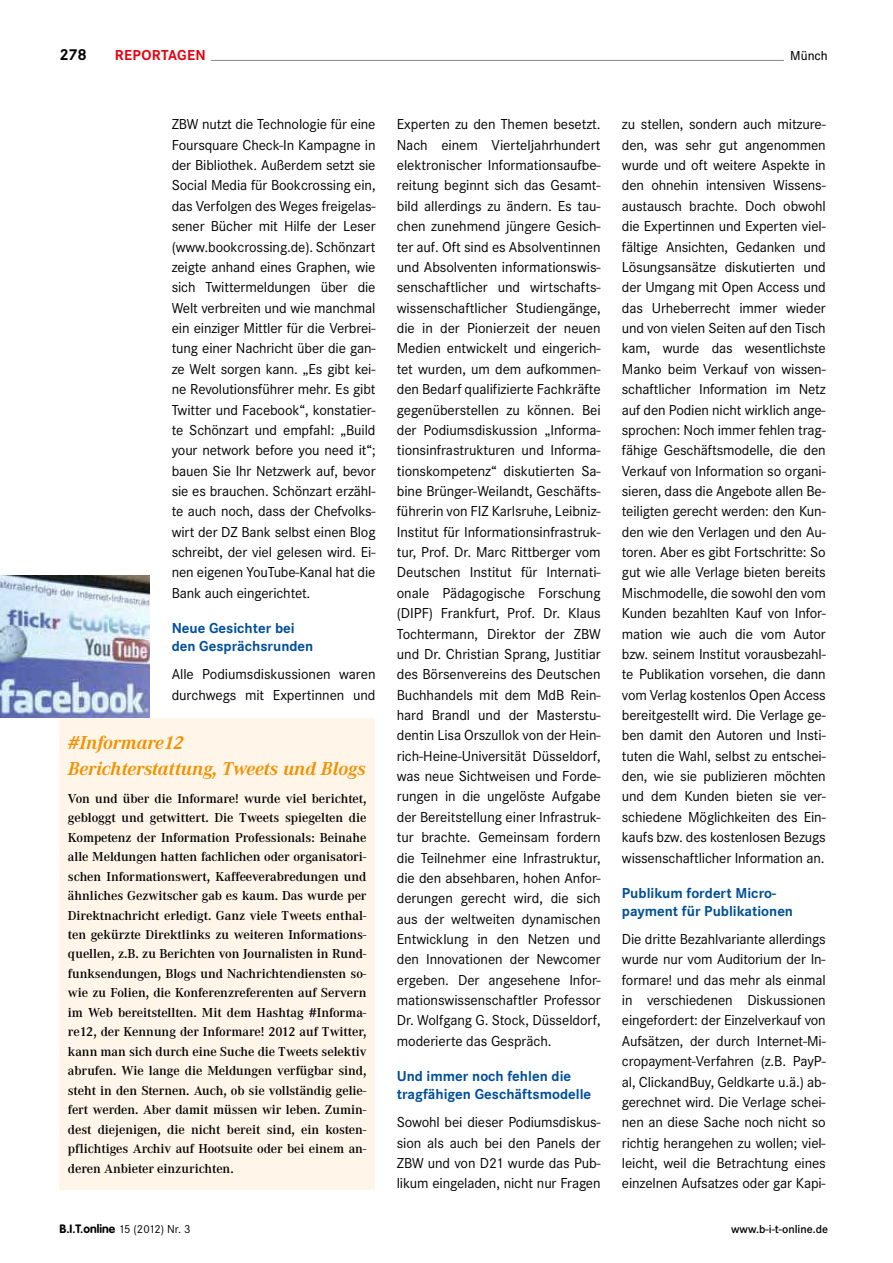
<style>
.page{position:relative;width:893px;height:1263px;background:#fff}
.page>*{position:absolute;margin:0;border:0;box-sizing:border-box;transform-origin:0 0}
.t1{font:italic 700 19.5px/25.5px "Corporate A";letter-spacing:-.005em;color:#f39100}
.t2{font:700 16.5px "Corporate S";color:#000}
.t3{font:15px/20.4px "Corporate S";letter-spacing:-.01em;color:#000;text-align:justify}
.t4{font:700 15px/18px "Corporate S";color:#004f98}
.t5{font:700 15px "Corporate S";letter-spacing:.025em;color:#e3000f}
.t6{font:600 13.5px/19.5px "Corporate A";letter-spacing:-.005em;color:#000;text-align:justify}
.t7{font:500 13.5px "Corporate S";color:#000}
.t8{font:700 12px "VAG Rounded";color:#000}
.t9{font:600 12px "Corporate S";color:#000}
.s1{font-family:"Corporate S";font-weight:400}
</style>
<div class="page">
<hr style="left:211px;top:60px;width:572px;height:1px;background:#868786">
<div style="left:59px;top:718px;width:316px;height:472px;background:#fff5e9"></div>
<img style="left:0;top:576px;width:149px;height:142px">
<p class="t2" style="left:59px;top:49px;width:29px">278</p>
<p class="t5" style="left:115px;top:50px;width:92px">REPORTAGEN</p>
<p class="t7" style="left:790px;top:48px;width:39px">Münch</p>
<p class="t3" style="left:172px;top:114px;width:205px">ZBW nutzt die Technologie für eine Foursquare Check-In Kampagne in der Bibliothek. Außerdem setzt sie Social Media für Bookcrossing ein, das Verfolgen des Weges freigelas&shy;sener Bücher mit Hilfe der Leser (www.bookcrossing.de). Schönzart zeigte anhand eines Graphen, wie sich Twittermeldungen über die Welt verbreiten und wie manchmal ein einziger Mittler für die Verbrei&shy;tung einer Nachricht über die gan&shy;ze Welt sorgen kann. „Es gibt kei&shy;ne Revolutionsführer mehr. Es gibt Twitter und Facebook“, konstatier&shy;te Schönzart und empfahl: „Build your network before you need it“; bauen Sie Ihr Netzwerk auf, bevor sie es brauchen. Schönzart erzähl&shy;te auch noch, dass der Chefvolks&shy;wirt der DZ Bank selbst einen Blog schreibt, der viel gelesen wird. Ei&shy;nen eigenen YouTube-Kanal hat die Bank auch eingerichtet.</p>
<p class="t4" style="left:172px;top:621px;width:143px">Neue Gesichter bei den Gesprächsrunden</p>
<p class="t3" style="left:172px;top:664px;width:205px">Alle Podiumsdiskussionen waren durchwegs mit Expertinnen und</p>
<h1 class="t1" style="left:68px;top:732px;width:299px">#Informare12<br>Berichterstattung, Tweets und Blogs</h1>
<p class="t6" style="left:68px;top:790px;width:300px">Von und über die Informare! wurde viel berichtet, gebloggt und getwittert. Die Tweets spiegelten die Kompetenz der Information Professionals: Beinahe alle Meldungen hatten fachlichen oder organisatori&shy;schen Informationswert, Kaffeeverabredungen und ähnliches Gezwitscher gab es kaum. Das wurde per Direktnachricht erledigt. Ganz viele Tweets enthal&shy;ten gekürzte Direktlinks zu weiteren Informations&shy;quellen, z.B. zu Berichten von Journalisten in Rund&shy;funksendungen, Blogs und Nachrichtendiensten so&shy;wie zu Folien, die Konferenzreferenten auf Servern im Web bereitstellten. Mit dem Hashtag #Informa&shy;re12, der Kennung der Informare! 2012 auf Twitter, kann man sich durch eine Suche die Tweets selektiv abrufen. Wie lange die Meldungen verfügbar sind, steht in den Sternen. Auch, ob sie vollständig gelie&shy;fert werden. Aber damit müssen wir leben. Zumin&shy;dest diejenigen, die nicht bereit sind, ein kosten&shy;pflichtiges Archiv auf Hootsuite oder bei einem an&shy;deren Anbieter einzurichten.</p>
<p class="t3" style="left:397px;top:114px;width:205px">Experten zu den Themen besetzt.<br>Nach einem Vierteljahrhundert elektronischer Informationsaufbe&shy;reitung beginnt sich das Gesamt&shy;bild allerdings zu ändern. Es tau&shy;chen zunehmend jüngere Gesich&shy;ter auf. Oft sind es Absolventinnen und Absolventen informationswis&shy;senschaftlicher und wirtschafts&shy;wissenschaftlicher Studiengänge, die in der Pionierzeit der neuen Medien entwickelt und eingerich&shy;tet wurden, um dem aufkommen&shy;den Bedarf qualifizierte Fachkräfte gegenüberstellen zu können. Bei der Podiumsdiskussion „Informa&shy;tionsinfrastrukturen und Informa&shy;tionskompetenz“ diskutierten Sa&shy;bine Brünger-Weilandt, Geschäfts&shy;führerin von FIZ Karlsruhe, Leibniz-Institut für Informationsinfrastruk&shy;tur, Prof. Dr. Marc Rittberger vom Deutschen Institut für Internati&shy;onale Pädagogische Forschung (DIPF) Frankfurt, Prof. Dr. Klaus Tochtermann, Direktor der ZBW und Dr. Christian Sprang, Justitiar des Börsenvereins des Deutschen Buchhandels mit dem MdB Rein&shy;hard Brandl und der Masterstu&shy;dentin Lisa Orszullok von der Hein&shy;rich-Heine-Universität Düsseldorf, was neue Sichtweisen und Forde&shy;rungen in die ungelöste Aufgabe der Bereitstellung einer Infrastruk&shy;tur brachte. Gemeinsam fordern die Teilnehmer eine Infrastruktur, die den absehbaren, hohen Anfor&shy;derungen gerecht wird, die sich aus der weltweiten dynamischen Entwicklung in den Netzen und den Innovationen der Newcomer ergeben. Der angesehene Infor&shy;mationswissenschaftler Professor Dr. Wolfgang G. Stock, Düsseldorf, moderierte das Gespräch.</p>
<p class="t4" style="left:397px;top:1069px;width:196px">Und immer noch fehlen die tragfähigen Geschäftsmodelle</p>
<p class="t3" style="left:397px;top:1112px;width:205px">Sowohl bei dieser Podiumsdiskus&shy;sion als auch bei den Panels der ZBW und von D21 wurde das Pub&shy;likum eingeladen, nicht nur Fragen</p>
<p class="t3" style="left:622px;top:114px;width:205px">zu stellen, sondern auch mitzure&shy;den, was sehr gut angenommen wurde und oft weitere Aspekte in den ohnehin intensiven Wissens&shy;austausch brachte. Doch obwohl die Expertinnen und Experten viel&shy;fältige Ansichten, Gedanken und Lösungsansätze diskutierten und der Umgang mit Open Access und das Urheberrecht immer wieder und von vielen Seiten auf den Tisch kam, wurde das wesentlichste Manko beim Verkauf von wissen&shy;schaftlicher Information im Netz auf den Podien nicht wirklich ange&shy;sprochen: Noch immer fehlen trag&shy;fähige Geschäftsmodelle, die den Verkauf von Information so organi&shy;sieren, dass die Angebote allen Be&shy;teiligten gerecht werden: den Kun&shy;den wie den Verlagen und den Au&shy;toren. Aber es gibt Fortschritte: So gut wie alle Verlage bieten bereits Mischmodelle, die sowohl den vom Kunden bezahlten Kauf von Infor&shy;mation wie auch die vom Autor bzw. seinem Institut vorausbezahl&shy;te Publikation vorsehen, die dann vom Verlag kostenlos Open Access bereitgestellt wird. Die Verlage ge&shy;ben damit den Autoren und Insti&shy;tuten die Wahl, selbst zu entschei&shy;den, wie sie publizieren möchten und dem Kunden bieten sie ver&shy;schiedene Möglichkeiten des Ein&shy;kaufs bzw. des kostenlosen Bezugs wissenschaftlicher Information an.</p>
<p class="t4" style="left:622px;top:885px;width:173px">Publikum fordert Micro&shy;payment für Publikationen</p>
<p class="t3" style="left:622px;top:929px;width:205px">Die dritte Bezahlvariante allerdings wurde nur vom Auditorium der In&shy;formare! und das mehr als einmal in verschiedenen Diskussionen eingefordert: der Einzelverkauf von Aufsätzen, der durch Internet-Mi&shy;cropayment-Verfahren (z.B. PayP&shy;al, ClickandBuy, Geldkarte u.ä.) ab&shy;gerechnet wird. Die Verlage schei&shy;nen an diese Sache noch nicht so richtig herangehen zu wollen; viel&shy;leicht, weil die Betrachtung eines einzelnen Aufsatzes oder gar Kapi-</p>
<p class="t8" style="left:59px;top:1222px;width:133px">B.I.T.online <span class="s1">15 (2012) Nr. 3</span></p>
<p class="t9" style="left:731px;top:1221px;width:99px">www.b-i-t-online.de</p>
</div>
